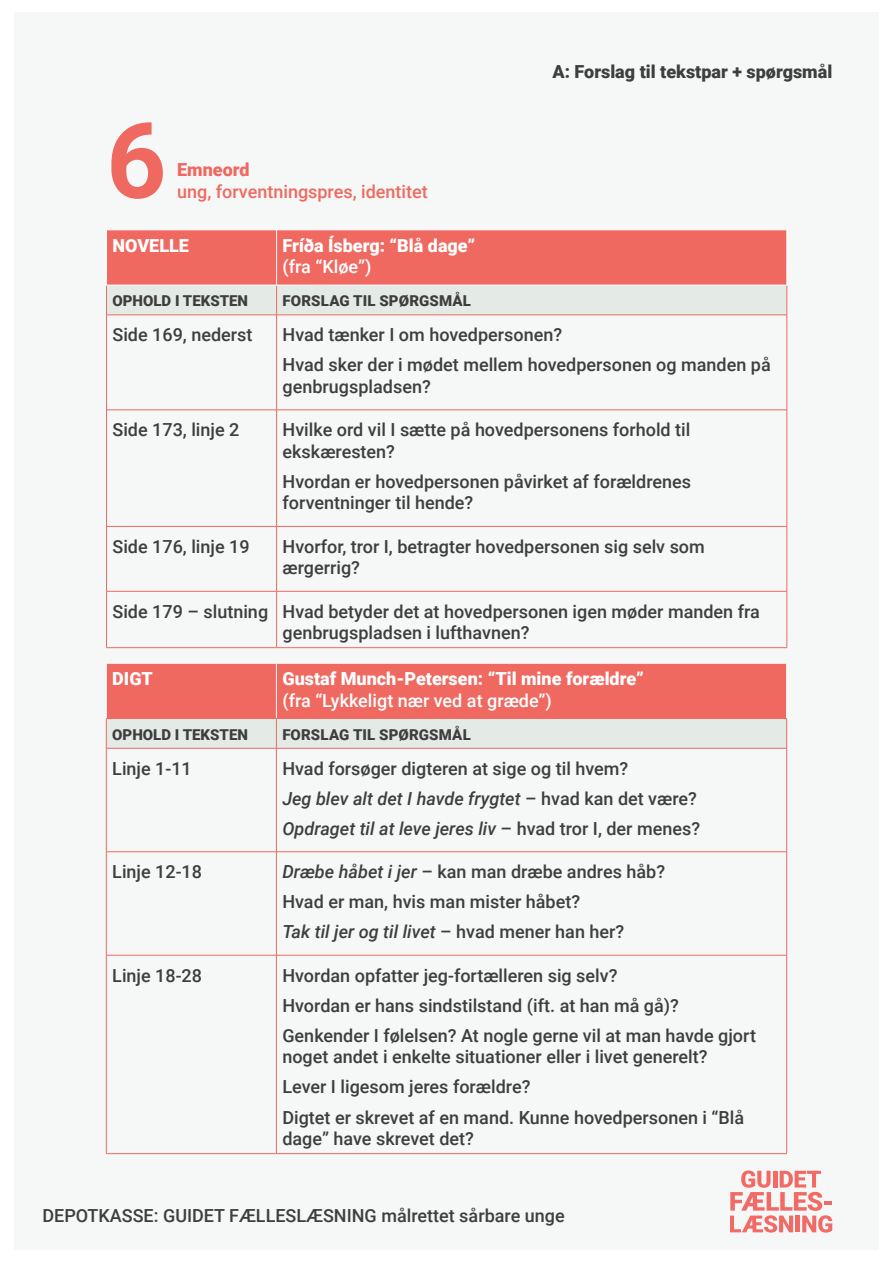
<style>
.page{position:relative;width:893px;height:1263px;background:#fff}
.page>*{position:absolute;margin:0;border:0;box-sizing:border-box;transform-origin:0 0}
.t1{font:700 105px "Roboto";color:#ef6961}
.t2{font:500 18px/21.6px "Roboto";color:#3e3e3f}
.t3{font:italic 500 18px "Roboto";color:#3e3e3f}
.t4{font:900 18px/21.6px "Roboto";color:#fff}
.t5{font:500 18px "Roboto";color:#ef6961}
.t6{font:900 18px "Roboto";color:#3e3e3f}
.t7{font:900 18px "Roboto";color:#ef6961}
.t8{font:900 15px "Roboto";color:#3e3e3f}
.s1{font-weight:500}
.s2{font-style:normal}
.s3{font-style:italic}
</style>
<div class="page">
<div style="left:14px;top:13px;width:865px;height:1237px;background:#f5f8f6"></div>
<svg style="left:107px;top:231px;width:680px;height:84px;background:#eb968f"></svg>
<hr style="left:106px;top:285px;width:1px;height:30px;background:#ef6961">
<hr style="left:276px;top:285px;width:1px;height:30px;background:#ef6961">
<hr style="left:787px;top:285px;width:1px;height:30px;background:#ef6961">
<hr style="left:106px;top:315px;width:171px;height:1px;background:#ef6961">
<hr style="left:106px;top:315px;width:1px;height:95px;background:#ef6961">
<hr style="left:277px;top:315px;width:510px;height:1px;background:#ef6961">
<hr style="left:276px;top:315px;width:1px;height:95px;background:#ef6961">
<hr style="left:787px;top:315px;width:1px;height:95px;background:#ef6961">
<hr style="left:106px;top:410px;width:171px;height:1px;background:#ef6961">
<hr style="left:106px;top:410px;width:1px;height:116px;background:#ef6961">
<hr style="left:277px;top:410px;width:510px;height:1px;background:#ef6961">
<hr style="left:276px;top:410px;width:1px;height:116px;background:#ef6961">
<hr style="left:787px;top:410px;width:1px;height:116px;background:#ef6961">
<hr style="left:106px;top:526px;width:171px;height:1px;background:#ef6961">
<hr style="left:106px;top:527px;width:1px;height:64px;background:#ef6961">
<hr style="left:277px;top:526px;width:510px;height:1px;background:#ef6961">
<hr style="left:276px;top:527px;width:1px;height:64px;background:#ef6961">
<hr style="left:787px;top:527px;width:1px;height:64px;background:#ef6961">
<hr style="left:106px;top:591px;width:171px;height:1px;background:#ef6961">
<hr style="left:106px;top:591px;width:1px;height:56px;background:#ef6961">
<hr style="left:277px;top:591px;width:510px;height:1px;background:#ef6961">
<hr style="left:276px;top:591px;width:1px;height:56px;background:#ef6961">
<hr style="left:787px;top:591px;width:1px;height:56px;background:#ef6961">
<hr style="left:106px;top:647px;width:171px;height:1px;background:#ef6961">
<hr style="left:277px;top:647px;width:510px;height:1px;background:#ef6961">
<hr style="left:106px;top:230px;width:171px;height:1px;background:#fff">
<hr style="left:106px;top:230px;width:1px;height:55px;background:#fff">
<hr style="left:277px;top:230px;width:510px;height:1px;background:#fff">
<hr style="left:276px;top:230px;width:1px;height:55px;background:#fff">
<hr style="left:787px;top:230px;width:1px;height:55px;background:#fff">
<hr style="left:106px;top:285px;width:171px;height:1px;background:#fff">
<hr style="left:277px;top:285px;width:510px;height:1px;background:#fff">
<hr style="left:106px;top:748px;width:1px;height:103px;background:#ef6961">
<hr style="left:276px;top:748px;width:1px;height:103px;background:#ef6961">
<hr style="left:786px;top:748px;width:1px;height:103px;background:#ef6961">
<hr style="left:106px;top:851px;width:170px;height:1px;background:#ef6961">
<hr style="left:106px;top:852px;width:1px;height:103px;background:#ef6961">
<hr style="left:276px;top:851px;width:511px;height:1px;background:#ef6961">
<hr style="left:276px;top:852px;width:1px;height:103px;background:#ef6961">
<hr style="left:786px;top:852px;width:1px;height:103px;background:#ef6961">
<hr style="left:106px;top:955px;width:170px;height:1px;background:#ef6961">
<hr style="left:106px;top:955px;width:1px;height:198px;background:#ef6961">
<hr style="left:276px;top:955px;width:511px;height:1px;background:#ef6961">
<hr style="left:276px;top:955px;width:1px;height:198px;background:#ef6961">
<hr style="left:786px;top:955px;width:1px;height:198px;background:#ef6961">
<hr style="left:106px;top:1153px;width:170px;height:1px;background:#ef6961">
<hr style="left:276px;top:1153px;width:511px;height:1px;background:#ef6961">
<svg style="left:106px;top:663px;width:681px;height:85px;background:#eb9690"></svg>
<hr style="left:106px;top:748px;width:170px;height:1px;background:#ef6961">
<hr style="left:276px;top:748px;width:511px;height:1px;background:#ef6961">
<svg style="left:730px;top:1170px;width:102px;height:62px"></svg>
<p class="t1" style="left:106px;top:87px;width:62px">6</p>
<p class="t7" style="left:177px;top:157px;width:74px">Emneord</p>
<p class="t5" style="left:177px;top:179px;width:252px">ung, forventningspres, identitet</p>
<p class="t6" style="left:552px;top:59px;width:281px">A: Forslag til tekstpar + spørgsmål</p>
<p class="t4" style="left:112px;top:234px;width:78px">NOVELLE</p>
<p class="t4" style="left:283px;top:234px;width:194px">FrÍða Ísberg: “Blå dage” <span class="s1">(fra “Kløe”)</span></p>
<p class="t8" style="left:112px;top:290px;width:137px">OPHOLD I TEKSTEN</p>
<p class="t8" style="left:283px;top:290px;width:190px">FORSLAG TIL SPØRGSMÅL</p>
<p class="t2" style="left:112px;top:323px;width:141px">Side 169, nederst</p>
<p class="t2" style="left:283px;top:323px;width:281px">Hvad tænker I om hovedpersonen?</p>
<p class="t2" style="left:283px;top:353px;width:490px">Hvad sker der i mødet mellem hovedpersonen og manden på genbrugspladsen?</p>
<p class="t2" style="left:112px;top:418px;width:128px">Side 173, linje 2</p>
<p class="t2" style="left:283px;top:418px;width:409px">Hvilke ord vil I sætte på hovedpersonens forhold til ekskæresten?</p>
<p class="t2" style="left:283px;top:470px;width:410px">Hvordan er hovedpersonen påvirket af forældrenes forventninger til hende?</p>
<p class="t2" style="left:112px;top:535px;width:139px">Side 176, linje 19</p>
<p class="t2" style="left:283px;top:535px;width:424px">Hvorfor, tror I, betragter hovedpersonen sig selv som ærgerrig?</p>
<p class="t2" style="left:112px;top:600px;width:157px">Side 179 – slutning</p>
<p class="t2" style="left:283px;top:600px;width:479px">Hvad betyder det at hovedpersonen igen møder manden fra genbrugspladsen i lufthavnen?</p>
<p class="t4" style="left:112px;top:667px;width:42px">DIGT</p>
<p class="t4" style="left:282px;top:667px;width:363px">Gustaf Munch-Petersen: “Til mine forældre” <span class="s1">(fra “Lykkeligt nær ved at græde”)</span></p>
<p class="t8" style="left:112px;top:724px;width:137px">OPHOLD I TEKSTEN</p>
<p class="t8" style="left:282px;top:724px;width:190px">FORSLAG TIL SPØRGSMÅL</p>
<p class="t2" style="left:112px;top:757px;width:81px">Linje 1-11</p>
<p class="t2" style="left:282px;top:757px;width:347px">Hvad forsøger digteren at sige og til hvem?</p>
<p class="t3" style="left:282px;top:786px;width:416px">Jeg blev alt det I havde frygtet <span class="s2">– hvad kan det være?</span></p>
<p class="t3" style="left:282px;top:816px;width:419px">Opdraget til at leve jeres liv <span class="s2">– hvad tror I, der menes?</span></p>
<p class="t2" style="left:112px;top:860px;width:91px">Linje 12-18</p>
<p class="t2" style="left:282px;top:860px;width:384px"><span class="s3">Dræbe håbet i jer</span> – kan man dræbe andres håb?</p>
<p class="t2" style="left:282px;top:890px;width:299px">Hvad er man, hvis man mister håbet?</p>
<p class="t3" style="left:282px;top:919px;width:343px">Tak til jer og til livet <span class="s2">– hvad mener han her?</span></p>
<p class="t2" style="left:112px;top:964px;width:91px">Linje 18-28</p>
<p class="t2" style="left:282px;top:964px;width:337px">Hvordan opfatter jeg-fortælleren sig selv?</p>
<p class="t2" style="left:282px;top:994px;width:398px">Hvordan er hans sindstilstand (ift. at han må gå)?</p>
<p class="t2" style="left:282px;top:1024px;width:475px">Genkender I følelsen? At nogle gerne vil at man havde gjort noget andet i enkelte situationer eller i livet generelt?</p>
<p class="t2" style="left:282px;top:1075px;width:250px">Lever I ligesom jeres forældre?</p>
<p class="t2" style="left:282px;top:1106px;width:463px">Digtet er skrevet af en mand. Kunne hovedpersonen i “Blå dage” have skrevet det?</p>
<p class="t2" style="left:43px;top:1204px;width:524px">DEPOTKASSE: GUIDET FÆLLESLÆSNING målrettet sårbare unge</p>
</div>
